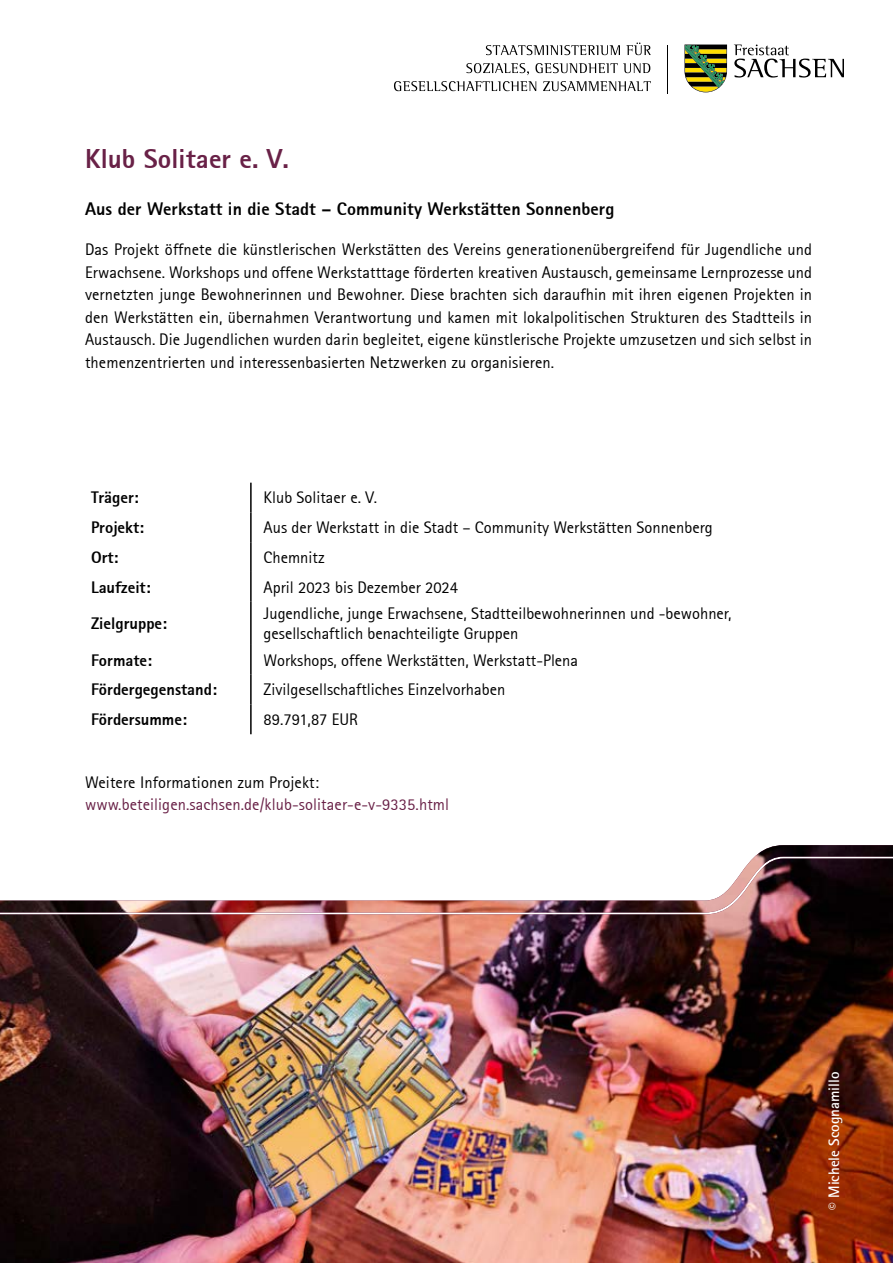
<style>
.page{position:relative;width:893px;height:1263px;background:#fff}
.page>*{position:absolute;margin:0;border:0;box-sizing:border-box;transform-origin:0 0}
.Verein{font:800 27px "Rotis Sans Serif";letter-spacing:.005em;color:#692147}
.Projektbeschreibung_Überschrift{font:800 18px "Rotis Sans Serif";letter-spacing:.005em;color:#000}
.Projektbeschreigung_Fließtext{font:16.5px/22.5px "Rotis Sans Serif";letter-spacing:.005em;color:#000;text-align:justify}
.Tabelle_Text_rechts{font:16.5px/19.8px "Rotis Sans Serif";color:#000}
.Tabelle_Text_links{font:800 16.5px "Rotis Sans Serif";color:#000}
.Text{font:16.5px "Rotis Sans Serif";letter-spacing:.005em;color:#692147}
.www{font:16.5px "Rotis Sans Serif";letter-spacing:.005em;color:#000}
.t1{font:700 15px "Rotis Sans Serif";color:#fff}
</style>
<div class="page">
<hr style="left:667px;top:45px;width:1px;height:49px;background:#000">
<svg style="left:486px;top:45px;width:134px;height:10px"></svg>
<svg style="left:626px;top:43px;width:25px;height:12px"></svg>
<svg style="left:466px;top:63px;width:63px;height:12px"></svg>
<svg style="left:535px;top:63px;width:115px;height:10px"></svg>
<svg style="left:394px;top:81px;width:142px;height:10px"></svg>
<svg style="left:543px;top:81px;width:108px;height:10px"></svg>
<svg style="left:734px;top:45px;width:110px;height:33px"></svg>
<svg style="left:684px;top:45px;width:43px;height:47px;background:#747e38"></svg>
<hr style="left:250px;top:483px;width:2px;height:29px;background:#000">
<hr style="left:250px;top:512px;width:2px;height:30px;background:#000">
<hr style="left:250px;top:542px;width:2px;height:30px;background:#000">
<hr style="left:250px;top:572px;width:2px;height:30px;background:#000">
<hr style="left:250px;top:602px;width:2px;height:43px;background:#000">
<hr style="left:250px;top:645px;width:2px;height:30px;background:#000">
<hr style="left:250px;top:675px;width:2px;height:29px;background:#000">
<hr style="left:250px;top:704px;width:2px;height:30px;background:#000">
<img style="left:0;top:845px;width:893px;height:418px">
<h1 class="Verein" style="left:85px;top:141px;width:205px">Klub Solitaer e. V.</h1>
<h2 class="Projektbeschreibung_Überschrift" style="left:85px;top:197px;width:531px">Aus der Werkstatt in die Stadt – Community Werkstätten Sonnenberg</h2>
<p class="Projektbeschreigung_Fließtext" style="left:85px;top:238px;width:729px">Das Projekt öffnete die künstlerischen Werkstätten des Vereins generationenübergreifend für Jugendliche und Erwachsene. Workshops und offene Werkstatttage förderten kreativen Austausch, gemeinsame Lernprozesse und vernetzten junge Bewohnerinnen und Bewohner. Diese brachten sich daraufhin mit ihren eigenen Projekten in den Werkstätten ein, übernahmen Verantwortung und kamen mit lokalpolitischen Strukturen des Stadtteils in Austausch. Die Jugendlichen wurden darin begleitet, eigene künstlerische Projekte umzusetzen und sich selbst in themenzentrierten und interessenbasierten Netzwerken zu organisieren.</p>
<p class="Tabelle_Text_links" style="left:91px;top:487px;width:49px">Träger:</p>
<p class="Tabelle_Text_rechts" style="left:264px;top:488px;width:115px">Klub Solitaer e. V.</p>
<p class="Tabelle_Text_links" style="left:91px;top:517px;width:55px">Projekt:</p>
<p class="Tabelle_Text_rechts" style="left:264px;top:517px;width:451px">Aus der Werkstatt in die Stadt – Community Werkstätten Sonnenberg</p>
<p class="Tabelle_Text_links" style="left:91px;top:547px;width:29px">Ort:</p>
<p class="Tabelle_Text_rechts" style="left:264px;top:547px;width:63px">Chemnitz</p>
<p class="Tabelle_Text_links" style="left:91px;top:576px;width:61px">Laufzeit:</p>
<p class="Tabelle_Text_rechts" style="left:264px;top:577px;width:196px">April 2023 bis Dezember 2024</p>
<p class="Tabelle_Text_links" style="left:91px;top:613px;width:78px">Zielgruppe:</p>
<p class="Tabelle_Text_rechts" style="left:264px;top:603px;width:469px">Jugendliche, junge Erwachsene, Stadtteilbewohnerinnen und -bewohner, gesellschaftlich benachteiligte Gruppen</p>
<p class="Tabelle_Text_links" style="left:91px;top:649px;width:63px">Formate:</p>
<p class="Tabelle_Text_rechts" style="left:264px;top:650px;width:316px">Workshops, offene Werkstätten, Werkstatt-Plena</p>
<p class="Tabelle_Text_links" style="left:91px;top:679px;width:127px">Fördergegenstand:</p>
<p class="Tabelle_Text_rechts" style="left:264px;top:680px;width:243px">Zivilgesellschaftliches Einzelvorhaben</p>
<p class="Tabelle_Text_links" style="left:91px;top:709px;width:97px">Fördersumme:</p>
<p class="Tabelle_Text_rechts" style="left:264px;top:709px;width:96px">89.791,87 EUR</p>
<p class="www" style="left:85px;top:772px;width:235px">Weitere Informationen zum Projekt:</p>
<p class="Text" style="left:85px;top:795px;width:366px">www.beteiligen.sachsen.de/klub-solitaer-e-v-9335.html</p>
<p class="t1" style="left:825px;top:1210px;width:140px;rotate:-90deg">© Michele Scognamillo</p>
</div>
